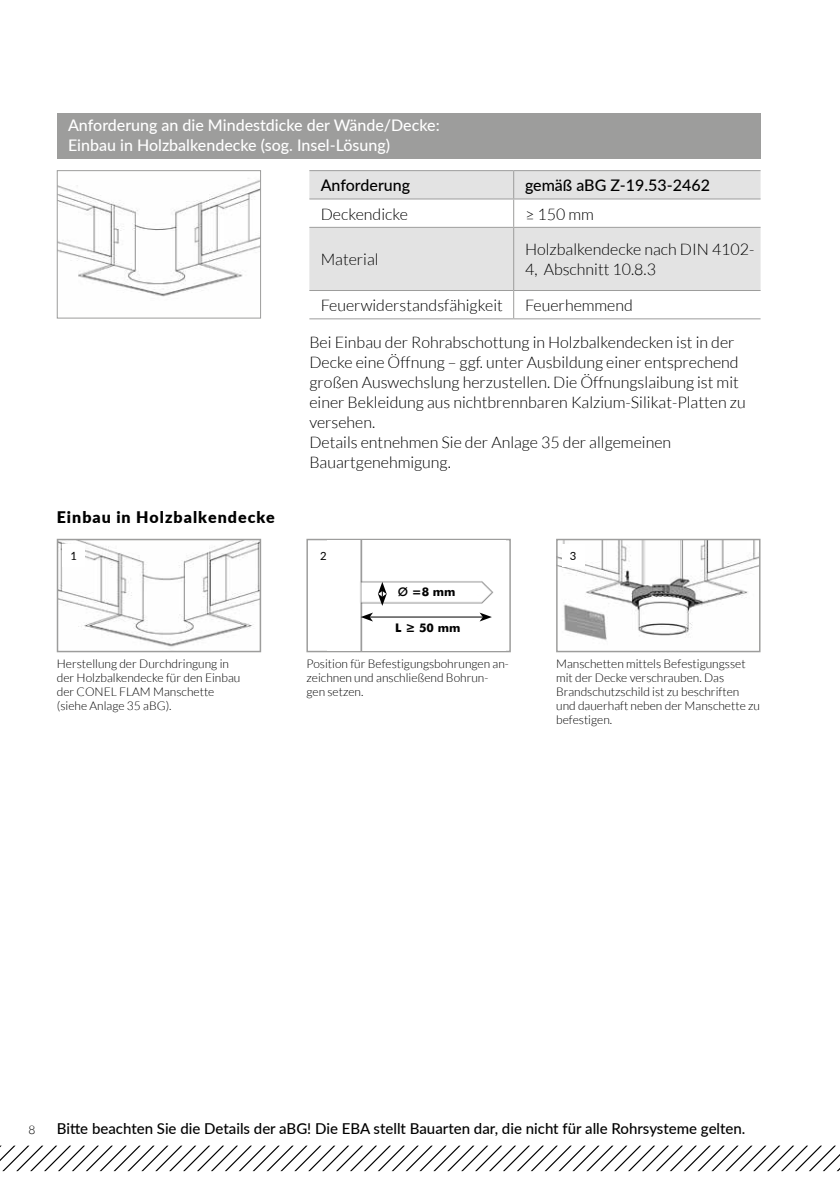
<style>
.page{position:relative;width:840px;height:1191px;background:#fff}
.page>*{position:absolute;margin:0;border:0;box-sizing:border-box;transform-origin:0 0}
.t1{font:300 16px/20px "Lato";color:#000}
.t2{font:500 16px/20px "Lato";color:#fff}
.t3{font:500 16px "Lato";color:#000}
.t4{font:900 16px "Lato";letter-spacing:.065em;color:#000}
.t5{font:500 15px "Lato";color:#000}
.t6{font:300 12px/14px "Lato";color:#000}
.t7{font:800 12px "Futura BT";color:#000}
.t8{font:11.2px "Lato";color:#000}
.s1{font-weight:500}
</style>
<div class="page">
<svg style="left:0;top:1145px;width:839px;height:26px"></svg>
<img style="left:59px;top:178px;width:200px;height:119px">
<div style="left:57px;top:170px;width:204px;height:148px;border:1px solid #9d9d9c"></div>
<div style="left:57px;top:113px;width:703px;height:46px;background:#9d9d9c"></div>
<div style="left:309px;top:171px;width:451px;height:27px;background:#e3e3e3"></div>
<svg style="left:309px;top:199px;width:451px;height:119px;fill:#e3e3e3"></svg>
<hr style="left:309px;top:170px;width:204px;height:1px;background:#9d9d9c">
<hr style="left:513px;top:170px;width:247px;height:1px;background:#9d9d9c">
<hr style="left:309px;top:198px;width:204px;height:1px;background:#9d9d9c">
<hr style="left:513px;top:198px;width:247px;height:1px;background:#9d9d9c">
<svg style="left:513px;top:171px;width:1px;height:56px"></svg>
<hr style="left:513px;top:228px;width:1px;height:62px;background:#9d9d9c">
<hr style="left:309px;top:290px;width:204px;height:1px;background:#9d9d9c">
<hr style="left:513px;top:290px;width:247px;height:1px;background:#9d9d9c">
<svg style="left:513px;top:291px;width:1px;height:27px"></svg>
<hr style="left:309px;top:227px;width:204px;height:1px;background:#9d9d9c">
<hr style="left:513px;top:227px;width:247px;height:1px;background:#9d9d9c">
<hr style="left:309px;top:318px;width:204px;height:1px;background:#9d9d9c">
<hr style="left:513px;top:318px;width:247px;height:1px;background:#9d9d9c">
<img style="left:60px;top:542px;width:198px;height:105px">
<div style="left:57px;top:539px;width:204px;height:113px;border:2px solid #9d9d9c"></div>
<div style="left:62px;top:544px;width:23px;height:23px;background:#fff"></div>
<div style="left:306px;top:539px;width:204px;height:113px;border:2px solid #9d9d9c"></div>
<img style="left:559px;top:542px;width:198px;height:99px">
<div style="left:556px;top:539px;width:204px;height:113px;border:2px solid #9d9d9c"></div>
<div style="left:561px;top:544px;width:23px;height:23px;background:#fff"></div>
<img style="left:327px;top:540px;width:177px;height:110px">
<hr style="left:369px;top:616px;width:113px;height:1px;background:#000">
<svg style="left:360px;top:612px;width:13px;height:9px"></svg>
<svg style="left:479px;top:612px;width:12px;height:9px"></svg>
<svg style="left:377px;top:582px;width:9px;height:24px"></svg>
<p class="t2" style="left:68px;top:114px;width:373px">Anforderung an die Mindestdicke der Wände/Decke:<br>Einbau in Holzbalkendecke (sog. Insel-Lösung)</p>
<p class="t3" style="left:320px;top:174px;width:91px">Anforderung</p>
<p class="t3" style="left:524px;top:174px;width:186px">gemäß aBG Z-19.53-2462</p>
<p class="t1" style="left:320px;top:204px;width:89px">Deckendicke</p>
<p class="t1" style="left:524px;top:204px;width:70px">≥ 150 mm</p>
<p class="t1" style="left:320px;top:250px;width:59px">Material</p>
<p class="t1" style="left:524px;top:240px;width:231px">Holzbalkendecke nach DIN 4102-<br>4, Abschnitt 10.8.3</p>
<p class="t1" style="left:320px;top:295px;width:183px">Feuerwiderstandsfähigkeit</p>
<p class="t1" style="left:524px;top:295px;width:109px">Feuerhemmend</p>
<p class="t1" style="left:309px;top:333px;width:437px">Bei Einbau der Rohrabschottung in Holzbalkendecken ist in der Decke eine Öffnung – ggf. unter Ausbildung einer entsprechend großen Auswechslung herzustellen. Die Öffnungslaibung ist mit einer Bekleidung aus nichtbrennbaren Kalzium-Silikat-Platten zu versehen.<br>Details entnehmen Sie der Anlage 35 der allgemeinen Bauartgenehmigung.</p>
<p class="t4" style="left:57px;top:505px;width:219px">Einbau in Holzbalkendecke</p>
<p class="t8" style="left:70px;top:548px;width:8px">1</p>
<p class="t6" style="left:57px;top:656px;width:185px">Herstellung der Durchdringung in der Holzbalkendecke für den Einbau der CONEL FLAM Manschette (siehe Anlage 35 aBG).</p>
<p class="t8" style="left:320px;top:548px;width:8px">2</p>
<p class="t7" style="left:397px;top:583px;width:59px"><span class="s1">Ø</span> =8 mm</p>
<p class="t7" style="left:395px;top:619px;width:67px">L ≥ 50 mm</p>
<p class="t6" style="left:306px;top:656px;width:204px">Position für Befestigungsbohrungen an&shy;zeichnen und anschließend Bohrun&shy;gen setzen.</p>
<p class="t8" style="left:569px;top:548px;width:8px">3</p>
<p class="t6" style="left:556px;top:656px;width:205px">Manschetten mittels Befestigungsset mit der Decke verschrauben. Das<br>Brandschutzschild ist zu beschriften und dauerhaft neben der Manschette zu befestigen.</p>
<p class="t6" style="left:28px;top:1123px;width:8px">8</p>
<p class="t5" style="left:57px;top:1117px;width:689px">Bitte beachten Sie die Details der aBG! Die EBA stellt Bauarten dar, die nicht für alle Rohrsysteme gelten.</p>
</div>
